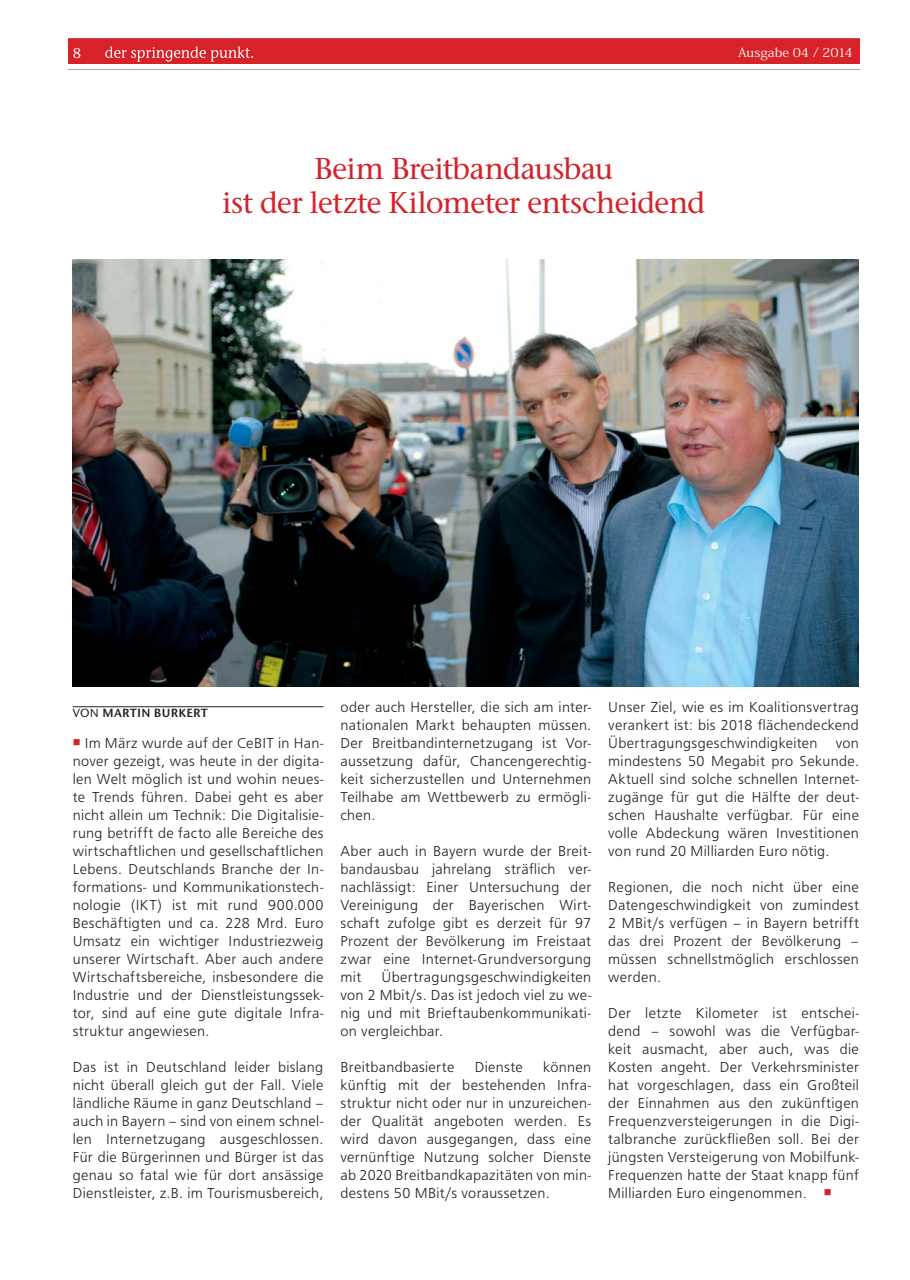
<style>
.page{position:relative;width:910px;height:1280px;background:#fff}
.page>*{position:absolute;margin:0;border:0;box-sizing:border-box;transform-origin:0 0}
.t1{font:500 31.5px/34.5px "Stone Serif Itc T";letter-spacing:-.03em;color:#d2232a;text-align:center}
.t2{font:300 15px/18px "Front Page";letter-spacing:.02em;color:#231f20;text-align:justify}
.t3{font:13.5px "Koz Min Pro Medium 90 pv RKSJ H";color:#fff}
.t4{font:12.45px "Koz Min Pro Regular 90 pv RKSJ H";letter-spacing:-.005em;color:#fff;scale:1.09 1}
.t5{font:12px "Stone San Itc T Semi";letter-spacing:.035em;color:#231f20}
.s1{font-family:"Stone San Itc T";font-weight:500}
.s2{color:#d72229}
</style>
<div class="page">
<div style="left:68px;top:40px;width:792px;height:24px;background:#d72229"></div>
<hr style="left:68px;top:69px;width:792px;height:1px;background:#a5a7a9">
<svg style="left:105px;top:47px;width:148px;height:15px"></svg>
<hr style="left:68px;top:38px;width:792px;height:1px;background:#d72229">
<hr style="left:73px;top:706px;width:250px;height:1px;background:#231f20">
<img style="left:73px;top:260px;width:786px;height:426px">
<p class="t3" style="left:73px;top:48px;width:10px">8</p>
<p class="t4" style="left:738px;top:47px;width:107px">Ausgabe 04 / 2014</p>
<h1 class="t1" style="left:222px;top:153px;width:485px">Beim Breitbandausbau<br>ist der letzte Kilometer entscheidend</h1>
<p class="t5" style="left:73px;top:708px;width:136px"><span class="s1">VON</span> MARTIN BURKERT</p>
<p class="t2" style="left:73px;top:734px;width:252px"><span class="s2">■</span> Im März wurde auf der CeBIT in Han&shy;nover gezeigt, was heute in der digita&shy;len Welt möglich ist und wohin neues&shy;te Trends führen. Dabei geht es aber nicht allein um Technik: Die Digitalisie&shy;rung betrifft de facto alle Bereiche des wirtschaftlichen und gesellschaftlichen Lebens. Deutschlands Branche der In&shy;formations- und Kommunikationstech&shy;nologie (IKT) ist mit rund 900.000<br>Beschäftigten und ca. 228 Mrd. Euro Umsatz ein wichtiger Industriezweig unserer Wirtschaft. Aber auch andere Wirtschaftsbereiche, insbesondere die Industrie und der Dienstleistungssek&shy;tor, sind auf eine gute digitale Infra&shy;struktur angewiesen.</p>
<p class="t2" style="left:73px;top:1058px;width:252px">Das ist in Deutschland leider bislang nicht überall gleich gut der Fall. Viele ländliche Räume in ganz Deutschland – auch in Bayern – sind von einem schnel&shy;len Internetzugang ausgeschlossen.<br>Für die Bürgerinnen und Bürger ist das genau so fatal wie für dort ansässige Dienstleister, z.B. im Tourismusbereich,</p>
<p class="t2" style="left:340px;top:698px;width:252px">oder auch Hersteller, die sich am inter&shy;nationalen Markt behaupten müssen.<br>Der Breitbandinternetzugang ist Vor&shy;aussetzung dafür, Chancengerechtig&shy;keit sicherzustellen und Unternehmen Teilhabe am Wettbewerb zu ermögli&shy;chen.</p>
<p class="t2" style="left:340px;top:842px;width:252px">Aber auch in Bayern wurde der Breit&shy;bandausbau jahrelang sträflich ver&shy;nachlässigt: Einer Untersuchung der Vereinigung der Bayerischen Wirt&shy;schaft zufolge gibt es derzeit für 97<br>Prozent der Bevölkerung im Freistaat zwar eine Internet-Grundversorgung mit</p>
<p class="t2" style="left:340px;top:968px;width:252px;text-indent:41px">Übertragungsgeschwindigkeiten von 2 Mbit/s. Das ist jedoch viel zu we&shy;nig und mit Brieftaubenkommunikati&shy;on vergleichbar.</p>
<p class="t2" style="left:340px;top:1058px;width:115px">Breitbandbasierte</p>
<p class="t2" style="left:475px;top:1058px;width:50px">Dienste</p>
<p class="t2" style="left:340px;top:1058px;width:252px;text-indent:203px">können künftig mit der bestehenden Infra&shy;struktur nicht oder nur in unzureichen&shy;der Qualität angeboten werden. Es wird davon ausgegangen, dass eine vernünftige Nutzung solcher Dienste ab 2020 Breitbandkapazitäten von min&shy;destens 50 MBit/s voraussetzen.</p>
<p class="t2" style="left:608px;top:698px;width:252px">Unser Ziel, wie es im Koalitionsvertrag verankert ist: bis 2018 flächendeckend Übertragungsgeschwindigkeiten von mindestens 50 Megabit pro Sekunde.<br>Aktuell sind solche schnellen Internet&shy;zugänge für gut die Hälfte der deut&shy;schen Haushalte verfügbar. Für eine volle Abdeckung wären Investitionen von rund 20 Milliarden Euro nötig.</p>
<p class="t2" style="left:608px;top:878px;width:252px">Regionen, die noch nicht über eine Datengeschwindigkeit von zumindest 2 MBit/s verfügen – in Bayern betrifft das drei Prozent der Bevölkerung – müssen schnellstmöglich erschlossen werden.</p>
<p class="t2" style="left:608px;top:1004px;width:252px">Der letzte Kilometer ist entschei&shy;dend – sowohl was die Verfügbar&shy;keit ausmacht, aber auch, was die Kosten angeht. Der Verkehrsminister hat vorgeschlagen, dass ein Großteil der Einnahmen aus den zukünftigen Frequenzversteigerungen in die Digi&shy;talbranche zurückfließen soll. Bei der jüngsten Versteigerung von Mobilfunk-Frequenzen hatte der Staat knapp fünf Milliarden Euro eingenommen. <span class="s2">■</span></p>
</div>
